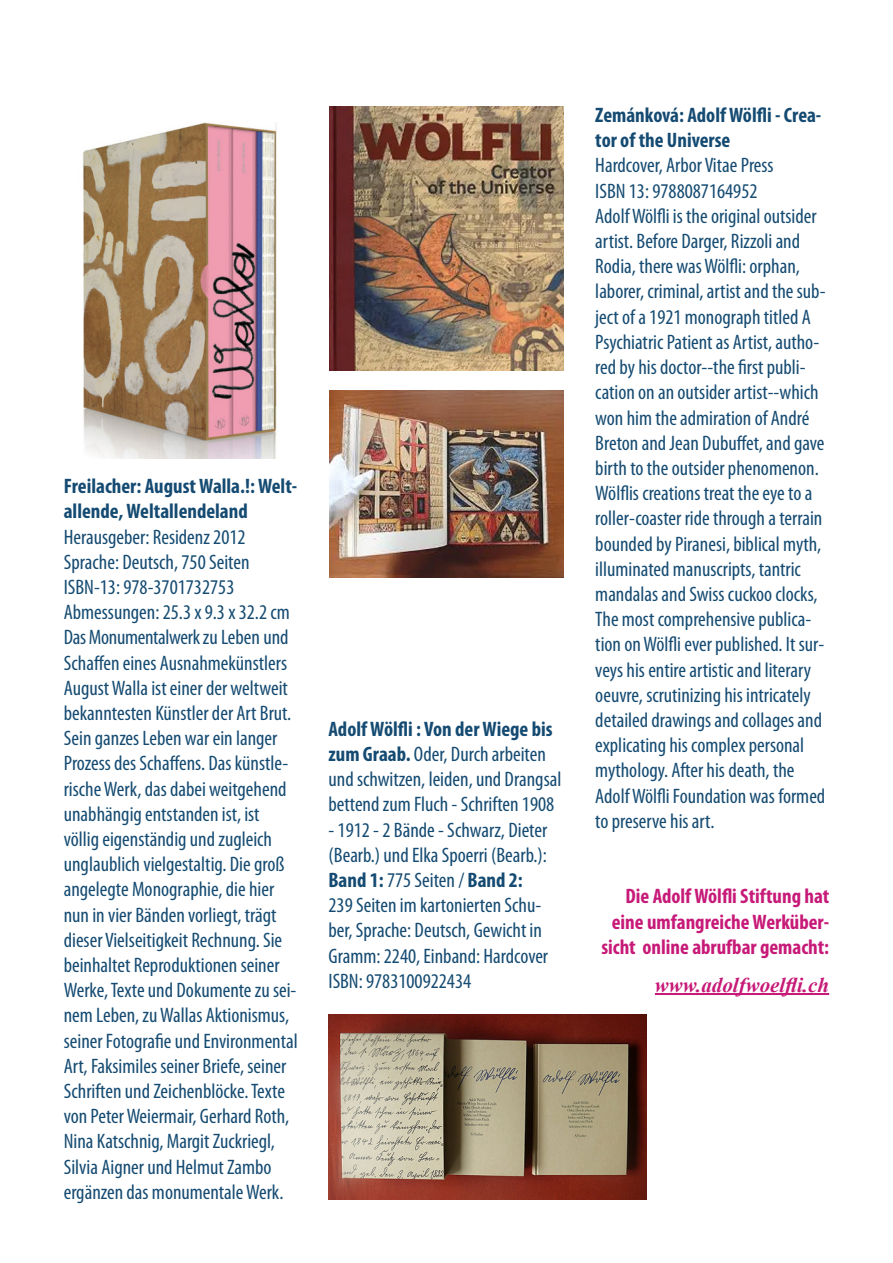
<style>
.page{position:relative;width:893px;height:1263px;background:#fff}
.page>*{position:absolute;margin:0;border:0;box-sizing:border-box;transform-origin:0 0}
.t1{font:condensed 21px/25.2px "Myriad Pro";color:#154b72}
.t2{font:700 condensed 21px/25.2px "Myriad Pro";color:#154b72}
.t3{font:700 condensed 21px/25.2px "Myriad Pro";color:#c71a78;text-align:right}
.t4{font:italic 700 21px "Times New Roman";color:#c71a78}
.s1{font-weight:700}
</style>
<div class="page">
<img style="left:83px;top:122px;width:194px;height:336px">
<img style="left:330px;top:106px;width:233px;height:264px">
<img style="left:330px;top:390px;width:233px;height:187px">
<img style="left:328px;top:1014px;width:319px;height:185px">
<hr style="left:655px;top:993px;width:174px;height:2px;background:#c71a78">
<p class="t2" style="left:64px;top:473px;width:235px">Freilacher: August Walla.!: Welt&shy;allende, Weltallendeland</p>
<p class="t1" style="left:64px;top:524px;width:183px">Herausgeber: Residenz 2012</p>
<p class="t1" style="left:64px;top:549px;width:187px">Sprache: Deutsch, 750 Seiten</p>
<p class="t1" style="left:64px;top:574px;width:172px">ISBN-13: 978-3701732753</p>
<p class="t1" style="left:64px;top:599px;width:228px">Abmessungen: 25.3 x 9.3 x 32.2 cm</p>
<p class="t1" style="left:64px;top:624px;width:235px">Das Monumentalwerk zu Leben und Schaffen eines Ausnahmekünstlers August Walla ist einer der weltweit bekanntesten Künstler der Art Brut.<br>Sein ganzes Leben war ein langer Prozess des Schaffens. Das künstle&shy;rische Werk, das dabei weitgehend unabhängig entstanden ist, ist völlig eigenständig und zugleich unglaublich vielgestaltig. Die groß angelegte Monographie, die hier nun in vier Bänden vorliegt, trägt dieser Vielseitigkeit Rechnung. Sie beinhaltet Reproduktionen seiner Werke, Texte und Dokumente zu sei&shy;nem Leben, zu Wallas Aktionismus, seiner Fotografie und Environmental Art, Faksimiles seiner Briefe, seiner Schriften und Zeichenblöcke. Texte von Peter Weiermair, Gerhard Roth, Nina Katschnig, Margit Zuckriegl, Silvia Aigner und Helmut Zambo ergänzen das monumentale Werk.</p>
<p class="t1" style="left:328px;top:716px;width:234px"><span class="s1">Adolf Wölfli : Von der Wiege bis zum Graab.</span> Oder, Durch arbeiten und schwitzen, leiden, und Drangsal bettend zum Fluch - Schriften 1908</p>
<p class="t1" style="left:328px;top:817px;width:221px">- 1912 - 2 Bände - Schwarz, Dieter (Bearb.) und Elka Spoerri (Bearb.):<br><span class="s1">Band 1:</span> 775 Seiten / <span class="s1">Band 2:<br></span>239 Seiten im kartonierten Schu&shy;ber, Sprache: Deutsch, Gewicht in<br>Gramm: 2240, Einband: Hardcover</p>
<p class="t1" style="left:328px;top:968px;width:144px">ISBN: 9783100922434</p>
<p class="t2" style="left:595px;top:102px;width:228px">Zemánková: Adolf Wölfli - Crea&shy;tor of the Universe</p>
<p class="t1" style="left:595px;top:153px;width:180px">Hardcover, Arbor Vitae Press</p>
<p class="t1" style="left:595px;top:178px;width:164px">ISBN 13: 9788087164952</p>
<p class="t1" style="left:595px;top:203px;width:232px">Adolf Wölfli is the original outsider artist. Before Darger, Rizzoli and Rodia, there was Wölfli: orphan, laborer, criminal, artist and the sub&shy;ject of a 1921 monograph titled A Psychiatric Patient as Artist, autho&shy;red by his doctor--the first publi&shy;cation on an outsider artist--which won him the admiration of André Breton and Jean Dubuffet, and gave birth to the outsider phenomenon.<br>Wölflis creations treat the eye to a roller-coaster ride through a terrain bounded by Piranesi, biblical myth, illuminated manuscripts, tantric mandalas and Swiss cuckoo clocks, The most comprehensive publica&shy;tion on Wölfli ever published. It sur&shy;veys his entire artistic and literary oeuvre, scrutinizing his intricately detailed drawings and collages and explicating his complex personal mythology. After his death, the Adolf Wölfli Foundation was formed to preserve his art.</p>
<p class="t3" style="left:601px;top:883px;width:229px">Die Adolf Wölfli Stiftung hat eine umfangreiche Werküber&shy;sicht online abrufbar gemacht:</p>
<p class="t4" style="left:655px;top:970px;width:176px">www.adolfwoelfli.ch</p>
</div>
